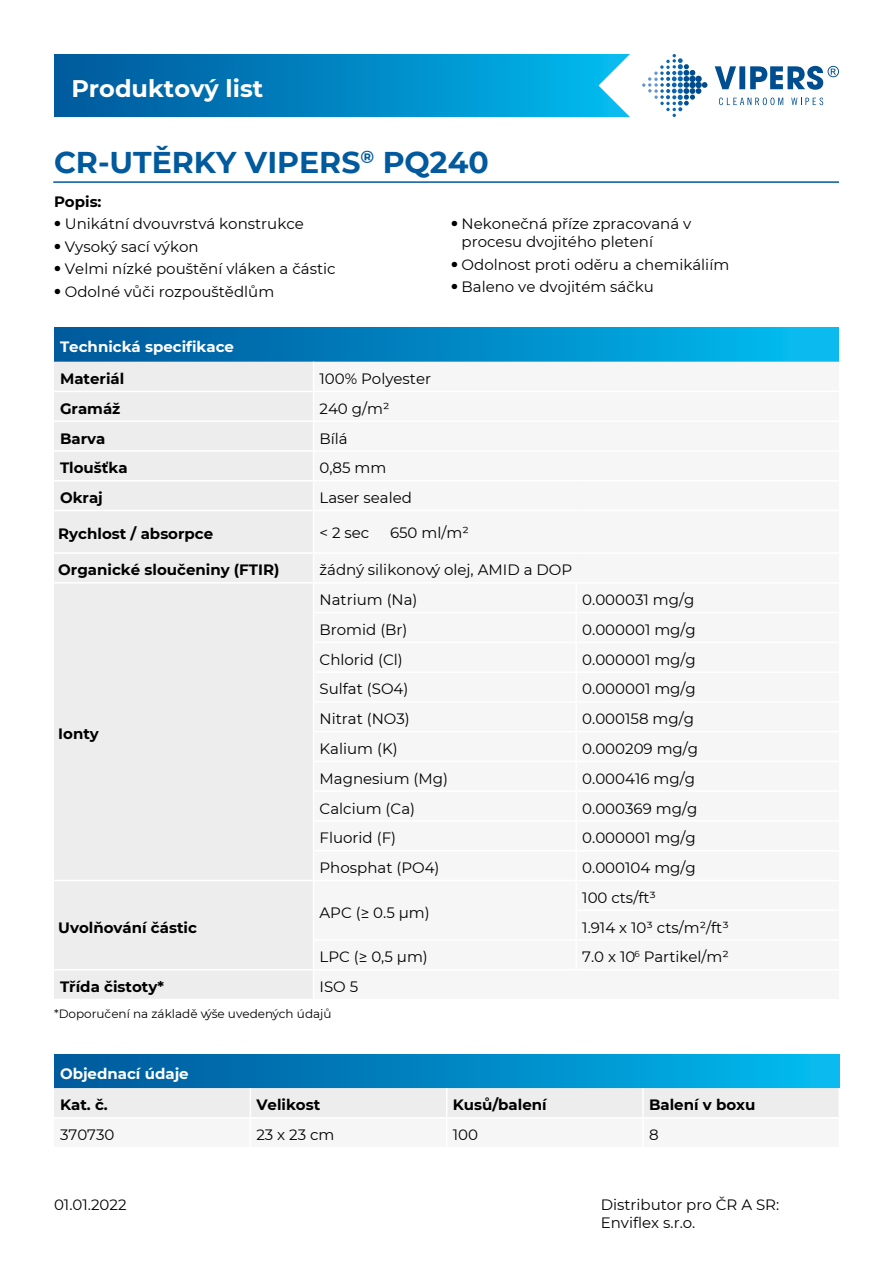
<style>
.page{position:relative;width:893px;height:1263px;background:#fff}
.page>*{position:absolute;margin:0;border:0;box-sizing:border-box;transform-origin:0 0}
.t1{font:700 30px "Montserrat";color:#005a9d}
.t2{font:700 24px "Montserrat";color:#fff}
.t3{font:15px/18px "Montserrat";color:#000}
.t4{font:700 15px "Montserrat";color:#000}
.t5{font:700 15px "Montserrat";color:#fff}
.t6{font:12px "Montserrat";color:#000}
.s1{font-family:"Trade Gothic No.18";font-stretch:condensed}
</style>
<div class="page">
<svg style="left:715px;top:66px;width:124px;height:24px"></svg>
<svg style="left:719px;top:98px;width:64px;height:7px"></svg>
<svg style="left:791px;top:98px;width:32px;height:7px"></svg>
<svg style="left:642px;top:54px;width:65px;height:63px"></svg>
<svg style="left:54px;top:54px;width:576px;height:63px;background:#0588c3"></svg>
<hr style="left:53px;top:181px;width:786px;height:2px;background:#005a9d">
<div style="left:54px;top:328px;width:785px;height:34px;background:linear-gradient(to right,#005498,#03bdf2)"></div>
<div style="left:54px;top:362px;width:259px;height:637px;background:#ededed"></div>
<hr style="left:54px;top:391px;width:260px;height:1px;background:#fff">
<hr style="left:54px;top:420px;width:260px;height:2px;background:#fff">
<hr style="left:54px;top:450px;width:260px;height:2px;background:#fff">
<hr style="left:54px;top:480px;width:260px;height:1px;background:#fff">
<hr style="left:54px;top:510px;width:260px;height:1px;background:#fff">
<hr style="left:54px;top:552px;width:260px;height:2px;background:#fff">
<hr style="left:54px;top:582px;width:260px;height:1px;background:#fff">
<hr style="left:54px;top:880px;width:260px;height:1px;background:#fff">
<hr style="left:54px;top:969px;width:260px;height:1px;background:#fff">
<div style="left:54px;top:1054px;width:785px;height:34px;background:linear-gradient(to right,#005699,#02baef)"></div>
<div style="left:54px;top:1088px;width:785px;height:29px;background:#ededed"></div>
<h2 class="t2" style="left:71px;top:71px;width:193px">Produktový list</h2>
<h1 class="t1" style="left:54px;top:140px;width:436px">CR-UTĚRKY VIPERS<sup>®</sup> PQ240</h1>
<p class="t4" style="left:54px;top:191px;width:49px">Popis:</p>
<p class="t3" style="left:54px;top:214px;width:251px"><span class="s1">•</span> Unikátní dvouvrstvá konstrukce</p>
<p class="t3" style="left:54px;top:237px;width:146px"><span class="s1">•</span> Vysoký sací výkon</p>
<p class="t3" style="left:54px;top:259px;width:283px"><span class="s1">•</span> Velmi nízké pouštění vláken a částic</p>
<p class="t3" style="left:54px;top:282px;width:222px"><span class="s1">•</span> Odolné vůči rozpouštědlům</p>
<p class="t3" style="left:462px;top:214px;width:231px;text-indent:-11px"><span class="s1">•</span> Nekonečná příze zpracovaná v procesu dvojitého pletení</p>
<p class="t3" style="left:451px;top:255px;width:280px"><span class="s1">•</span> Odolnost proti oděru a chemikáliím</p>
<p class="t3" style="left:451px;top:277px;width:205px"><span class="s1">•</span> Baleno ve dvojitém sáčku</p>
<p class="t5" style="left:60px;top:336px;width:176px">Technická specifikace</p>
<p class="t4" style="left:60px;top:368px;width:66px">Materiál</p>
<p class="t3" style="left:320px;top:369px;width:113px">100% Polyester</p>
<p class="t4" style="left:60px;top:398px;width:62px">Gramáž</p>
<p class="t3" style="left:320px;top:399px;width:71px">240 g/m²</p>
<p class="t4" style="left:60px;top:427px;width:47px">Barva</p>
<p class="t3" style="left:320px;top:429px;width:30px">Bílá</p>
<p class="t4" style="left:60px;top:457px;width:69px">Tloušťka</p>
<p class="t3" style="left:320px;top:458px;width:68px">0,85 mm</p>
<p class="t4" style="left:60px;top:487px;width:44px">Okraj</p>
<p class="t3" style="left:320px;top:488px;width:94px">Laser sealed</p>
<p class="t4" style="left:58px;top:523px;width:156px">Rychlost / absorpce</p>
<p class="t3" style="left:320px;top:523px;width:51px">&lt; 2 sec</p>
<p class="t3" style="left:390px;top:523px;width:80px">650 ml/m²</p>
<p class="t4" style="left:58px;top:559px;width:223px">Organické sloučeniny (FTIR)</p>
<p class="t3" style="left:320px;top:560px;width:254px">žádný silikonový olej, AMID a DOP</p>
<p class="t4" style="left:58px;top:723px;width:42px">Ionty</p>
<p class="t4" style="left:58px;top:916px;width:140px">Uvolňování částic</p>
<p class="t3" style="left:320px;top:590px;width:100px">Natrium (Na)</p>
<p class="t3" style="left:582px;top:590px;width:114px">0.000031 mg/g</p>
<p class="t3" style="left:320px;top:620px;width:89px">Bromid (Br)</p>
<p class="t3" style="left:582px;top:620px;width:115px">0.000001 mg/g</p>
<p class="t3" style="left:320px;top:650px;width:85px">Chlorid (Cl)</p>
<p class="t3" style="left:582px;top:650px;width:115px">0.000001 mg/g</p>
<p class="t3" style="left:320px;top:680px;width:90px">Sulfat (SO4)</p>
<p class="t3" style="left:582px;top:680px;width:115px">0.000001 mg/g</p>
<p class="t3" style="left:320px;top:709px;width:92px">Nitrat (NO3)</p>
<p class="t3" style="left:582px;top:709px;width:113px">0.000158 mg/g</p>
<p class="t3" style="left:320px;top:739px;width:80px">Kalium (K)</p>
<p class="t3" style="left:582px;top:739px;width:117px">0.000209 mg/g</p>
<p class="t3" style="left:320px;top:769px;width:130px">Magnesium (Mg)</p>
<p class="t3" style="left:582px;top:769px;width:114px">0.000416 mg/g</p>
<p class="t3" style="left:320px;top:799px;width:97px">Calcium (Ca)</p>
<p class="t3" style="left:582px;top:799px;width:117px">0.000369 mg/g</p>
<p class="t3" style="left:320px;top:828px;width:78px">Fluorid (F)</p>
<p class="t3" style="left:582px;top:828px;width:115px">0.000001 mg/g</p>
<p class="t3" style="left:320px;top:858px;width:121px">Phosphat (PO4)</p>
<p class="t3" style="left:582px;top:858px;width:115px">0.000104 mg/g</p>
<p class="t3" style="left:320px;top:903px;width:112px">APC (≥ 0.5 µm)</p>
<p class="t3" style="left:582px;top:882px;width:148px;line-height:29.7px">100 cts/ft³<br>1.914 x 10³ cts/m²/ft³</p>
<p class="t3" style="left:320px;top:947px;width:110px">LPC (≥ 0,5 µm)</p>
<p class="t3" style="left:582px;top:947px;width:148px">7.0 x 10<sup>6</sup> Partikel/m²</p>
<p class="t4" style="left:60px;top:976px;width:105px">Třída čistoty*</p>
<p class="t3" style="left:320px;top:977px;width:40px">ISO 5</p>
<p class="t6" style="left:54px;top:1005px;width:279px">*Doporučení na základě výše uvedených údajů</p>
<p class="t5" style="left:60px;top:1062px;width:130px">Objednací údaje</p>
<p class="t4" style="left:60px;top:1094px;width:49px">Kat. č.</p>
<p class="t4" style="left:256px;top:1094px;width:65px">Velikost</p>
<p class="t4" style="left:453px;top:1094px;width:96px">Kusů/balení</p>
<p class="t4" style="left:649px;top:1094px;width:108px">Balení v boxu</p>
<p class="t3" style="left:60px;top:1125px;width:56px">370730</p>
<p class="t3" style="left:256px;top:1125px;width:80px">23 x 23 cm</p>
<p class="t3" style="left:453px;top:1125px;width:27px">100</p>
<p class="t3" style="left:649px;top:1125px;width:11px">8</p>
<p class="t3" style="left:54px;top:1195px;width:74px">01.01.2022</p>
<p class="t3" style="left:601px;top:1195px;width:180px">Distributor pro ČR A SR:<br>Enviflex s.r.o.</p>
</div>
